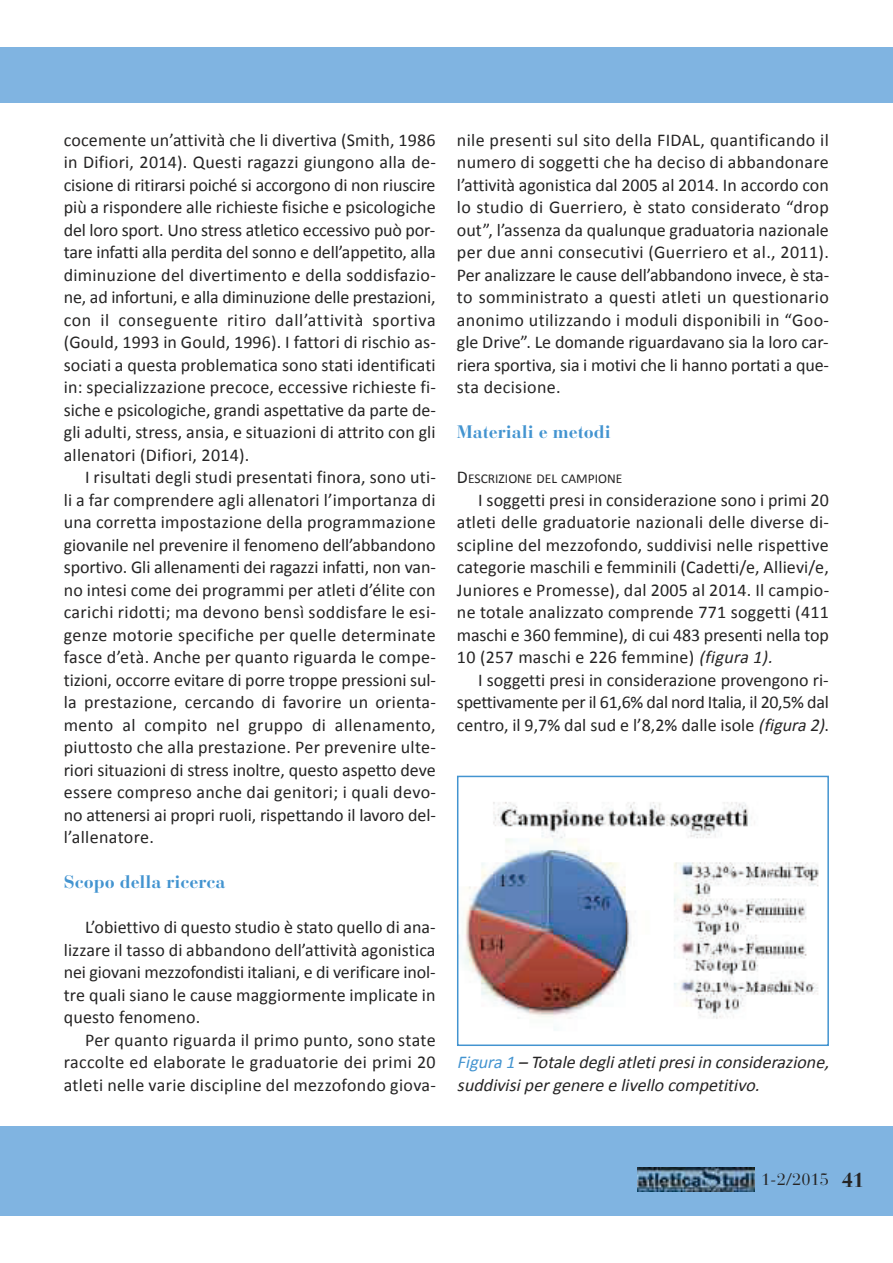
<style>
.page{position:relative;width:893px;height:1263px;background:#fff}
.page>*{position:absolute;margin:0;border:0;box-sizing:border-box;transform-origin:0 0}
.t1{font:18px/22.5px "Calibri";color:#252424;text-align:justify}
.t2{font:italic 18px/22.5px "Calibri";color:#252424}
.t3{font:700 18px "Bauer Bodoni";color:#4394d0}
.t4{font:16.5px "Bauer Bodoni";color:#252424}
.t5{font:13.5px "Calibri";color:#252424}
.s1{font-size:18px}
.s2{font-style:italic}
.s3{color:#4394d0}
.s4{font-weight:700;font-size:20.25px}
</style>
<div class="page">
<div style="left:0;top:1127px;width:893px;height:89px;background:#80b4e1"></div>
<img style="left:638px;top:1167px;width:117px;height:24px">
<div style="left:0;top:47px;width:893px;height:55px;background:#80b4e1"></div>
<img style="left:462px;top:802px;width:357px;height:228px">
<div style="left:457px;top:776px;width:372px;height:270px;border:2px solid #4394d0"></div>
<p class="t1" style="left:64px;top:130px;width:374px">cocemente un’attività che li divertiva (Smith, 1986 in Difiori, 2014). Questi ragazzi giungono alla de&shy;cisione di ritirarsi poiché si accorgono di non riuscire più a rispondere alle richieste fisiche e psicologiche del loro sport. Uno stress atletico eccessivo può por&shy;tare infatti alla perdita del sonno e dell’appetito, alla diminuzione del divertimento e della soddisfazio&shy;ne, ad infortuni, e alla diminuzione delle prestazioni, con il conseguente ritiro dall’attività sportiva (Gould, 1993 in Gould, 1996). I fattori di rischio as&shy;sociati a questa problematica sono stati identificati in: specializzazione precoce, eccessive richieste fi&shy;siche e psicologiche, grandi aspettative da parte de&shy;gli adulti, stress, ansia, e situazioni di attrito con gli allenatori (Difiori, 2014).</p>
<p class="t1" style="left:64px;top:468px;width:374px;text-indent:21px">I risultati degli studi presentati finora, sono uti&shy;li a far comprendere agli allenatori l’importanza di una corretta impostazione della programmazione giovanile nel prevenire il fenomeno dell’abbandono sportivo. Gli allenamenti dei ragazzi infatti, non van&shy;no intesi come dei programmi per atleti d’élite con carichi ridotti; ma devono bensì soddisfare le esi&shy;genze motorie specifiche per quelle determinate fasce d’età. Anche per quanto riguarda le compe&shy;tizioni, occorre evitare di porre troppe pressioni sul&shy;la prestazione, cercando di favorire un orienta&shy;mento al compito nel gruppo di allenamento, piuttosto che alla prestazione. Per prevenire ulte&shy;riori situazioni di stress inoltre, questo aspetto deve essere compreso anche dai genitori; i quali devo&shy;no attenersi ai propri ruoli, rispettando il lavoro del&shy;l’allenatore.</p>
<p class="t3" style="left:64px;top:875px;width:163px">Scopo della ricerca</p>
<p class="t1" style="left:64px;top:917px;width:373px;text-indent:21px">L’obiettivo di questo studio è stato quello di ana&shy;lizzare il tasso di abbandono dell’attività agonistica nei giovani mezzofondisti italiani, e di verificare inol&shy;tre quali siano le cause maggiormente implicate in questo fenomeno.</p>
<p class="t1" style="left:64px;top:1030px;width:374px;text-indent:21px">Per quanto riguarda il primo punto, sono state raccolte ed elaborate le graduatorie dei primi 20 atleti nelle varie discipline del mezzofondo giova-</p>
<p class="t1" style="left:457px;top:130px;width:374px">nile presenti sul sito della FIDAL, quantificando il numero di soggetti che ha deciso di abbandonare l’attività agonistica dal 2005 al 2014. In accordo con lo studio di Guerriero, è stato considerato “drop out”, l’assenza da qualunque graduatoria nazionale per due anni consecutivi (Guerriero et al., 2011).<br>Per analizzare le cause dell’abbandono invece, è sta&shy;to somministrato a questi atleti un questionario anonimo utilizzando i moduli disponibili in “Goo&shy;gle Drive”. Le domande riguardavano sia la loro car&shy;riera sportiva, sia i motivi che li hanno portati a que&shy;sta decisione.</p>
<p class="t3" style="left:457px;top:425px;width:155px">Materiali e metodi</p>
<p class="t5" style="left:457px;top:473px;width:167px"><span class="s1">D</span>ESCRIZIONE DEL CAMPIONE</p>
<p class="t1" style="left:457px;top:490px;width:374px;text-indent:21px">I soggetti presi in considerazione sono i primi 20 atleti delle graduatorie nazionali delle diverse di&shy;scipline del mezzofondo, suddivisi nelle rispettive categorie maschili e femminili (Cadetti/e, Allievi/e, Juniores e Promesse), dal 2005 al 2014. Il campio&shy;ne totale analizzato comprende 771 soggetti (411 maschi e 360 femmine), di cui 483 presenti nella top 10 (257 maschi e 226 femmine) <span class="s2">(figura 1).</span></p>
<p class="t1" style="left:457px;top:670px;width:373px;text-indent:21px">I soggetti presi in considerazione provengono ri&shy;spettivamente per il 61,6% dal nord Italia, il 20,5% dal centro, il 9,7% dal sud e l’8,2% dalle isole <span class="s2">(figura 2)</span>.</p>
<p class="t2" style="left:457px;top:1052px;width:377px"><span class="s3">Figura 1</span> – Totale degliatletipresiin considerazione, suddivisipergenere e livello competitivo.</p>
<p class="t4" style="left:761px;top:1173px;width:104px">1-2/2015 <span class="s4">41</span></p>
</div>
